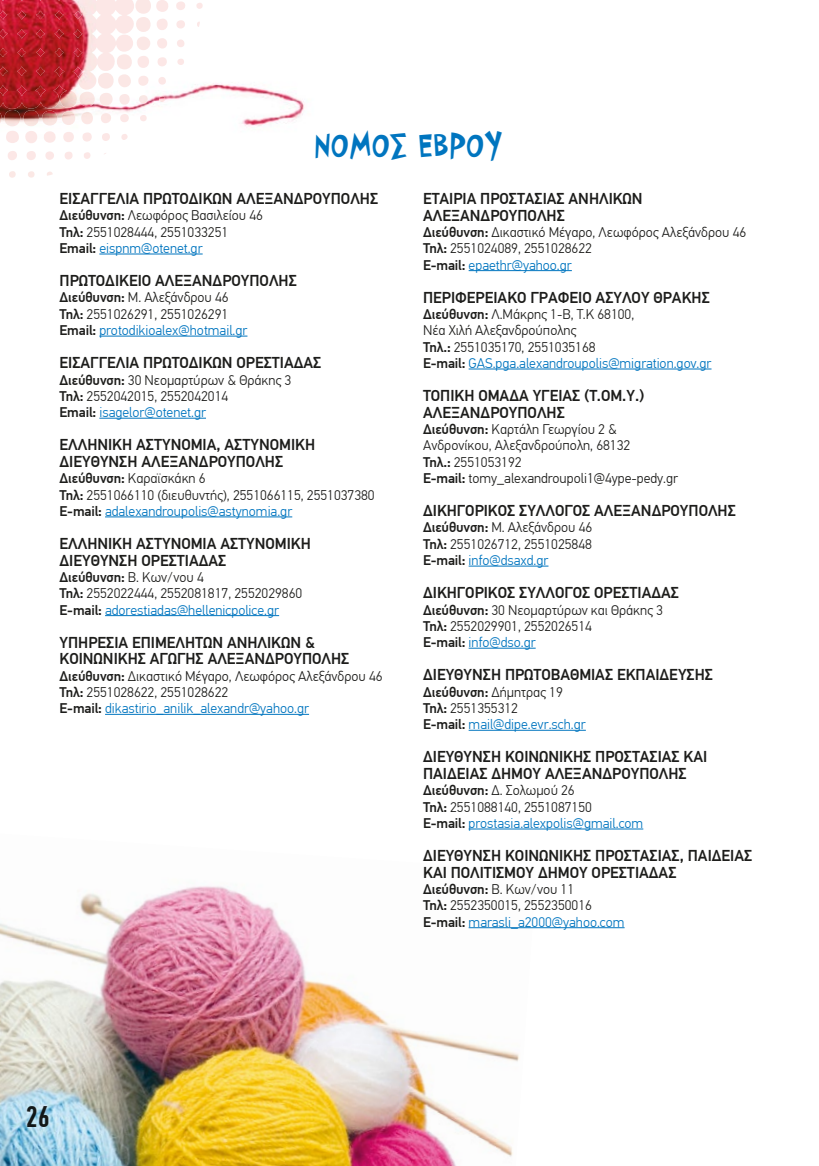
<style>
.page{position:relative;width:819px;height:1166px;background:#fff}
.page>*{position:absolute;margin:0;border:0;box-sizing:border-box;transform-origin:0 0}
.small_section{font:700 36.75px "HN Cosmonut";letter-spacing:-.01em;color:#0075bf}
.t1{font:500 29.75px "PF Din Text Comp Pro";color:#1d1d1b}
.τίτλος_κέντρου{font:500 15.75px/16.6px "PF Din Text Pro";color:#1d1d1b}
.Πληροφορίες{font:300 14px/16.3px "PF Din Text Pro";color:#1d1d1b}
.Πληροφορίες-2{font:300 14px "PF Din Text Pro";color:#0075bf}
.Πληροφορίες-3{font:500 14px "PF Din Text Pro";letter-spacing:-.01em;color:#1d1d1b}
.s1{font-weight:500}
.s2{font-weight:500;color:#1d1d1b}
.s3{font-weight:300}
</style>
<div class="page">
<svg style="left:9px;top:171px;width:7px;height:7px"></svg>
<svg style="left:28px;top:171px;width:7px;height:7px"></svg>
<svg style="left:47px;top:172px;width:6px;height:4px"></svg>
<img style="left:0;top:36px;width:304px;height:120px">
<img style="left:0;top:0;width:138px;height:109px">
<img style="left:135px;top:0;width:16px;height:14px">
<img style="left:156px;top:0;width:12px;height:12px">
<svg style="left:176px;top:1px;width:9px;height:9px"></svg>
<svg style="left:196px;top:3px;width:7px;height:6px"></svg>
<img style="left:133px;top:17px;width:18px;height:15px">
<img style="left:157px;top:19px;width:11px;height:11px">
<svg style="left:176px;top:20px;width:9px;height:9px"></svg>
<svg style="left:197px;top:22px;width:3px;height:5px"></svg>
<img style="left:133px;top:37px;width:17px;height:13px">
<img style="left:154px;top:38px;width:15px;height:11px">
<svg style="left:175px;top:39px;width:11px;height:8px"></svg>
<img style="left:117px;top:54px;width:18px;height:15px">
<img style="left:135px;top:56px;width:14px;height:12px">
<svg style="left:157px;top:57px;width:10px;height:9px"></svg>
<svg style="left:177px;top:59px;width:7px;height:6px"></svg>
<img style="left:98px;top:73px;width:18px;height:16px">
<img style="left:115px;top:74px;width:19px;height:13px">
<svg style="left:138px;top:76px;width:11px;height:10px"></svg>
<svg style="left:157px;top:77px;width:11px;height:8px"></svg>
<img style="left:79px;top:92px;width:16px;height:15px">
<img style="left:97px;top:93px;width:17px;height:13px">
<svg style="left:117px;top:94px;width:13px;height:11px"></svg>
<svg style="left:139px;top:95px;width:9px;height:8px"></svg>
<svg style="left:159px;top:96px;width:6px;height:6px"></svg>
<img style="left:1px;top:110px;width:20px;height:16px">
<img style="left:21px;top:110px;width:18px;height:16px">
<img style="left:42px;top:111px;width:15px;height:15px">
<img style="left:59px;top:111px;width:36px;height:14px">
<svg style="left:100px;top:113px;width:12px;height:10px"></svg>
<svg style="left:120px;top:114px;width:9px;height:8px"></svg>
<svg style="left:140px;top:115px;width:7px;height:6px"></svg>
<svg style="left:0;top:131px;width:2px;height:12px"></svg>
<img style="left:5px;top:131px;width:34px;height:12px">
<img style="left:43px;top:131px;width:14px;height:12px">
<svg style="left:63px;top:132px;width:11px;height:10px"></svg>
<svg style="left:82px;top:132px;width:10px;height:10px"></svg>
<svg style="left:102px;top:133px;width:8px;height:8px"></svg>
<svg style="left:121px;top:134px;width:9px;height:6px"></svg>
<svg style="left:8px;top:151px;width:9px;height:9px"></svg>
<svg style="left:27px;top:151px;width:9px;height:9px"></svg>
<svg style="left:45px;top:151px;width:9px;height:9px"></svg>
<svg style="left:65px;top:152px;width:8px;height:8px"></svg>
<svg style="left:84px;top:152px;width:7px;height:7px"></svg>
<hr style="left:99px;top:254px;width:104px;height:1px;background:#0075bf">
<hr style="left:99px;top:336px;width:148px;height:1px;background:#0075bf">
<hr style="left:99px;top:418px;width:107px;height:1px;background:#0075bf">
<hr style="left:105px;top:516px;width:187px;height:1px;background:#0075bf">
<hr style="left:105px;top:615px;width:174px;height:1px;background:#0075bf">
<hr style="left:105px;top:714px;width:204px;height:1px;background:#0075bf">
<hr style="left:468px;top:270px;width:104px;height:1px;background:#0075bf">
<hr style="left:468px;top:369px;width:243px;height:1px;background:#0075bf">
<hr style="left:468px;top:566px;width:80px;height:1px;background:#0075bf">
<hr style="left:468px;top:648px;width:67px;height:1px;background:#0075bf">
<hr style="left:468px;top:730px;width:118px;height:1px;background:#0075bf">
<hr style="left:468px;top:828px;width:175px;height:1px;background:#0075bf">
<hr style="left:468px;top:927px;width:156px;height:1px;background:#0075bf">
<img style="left:0;top:886px;width:536px;height:280px">
<p class="small_section" style="left:314px;top:125px;width:189px">ΝΟΜΟΣ ΕΒΡΟΥ</p>
<p class="τίτλος_κέντρου" style="left:60px;top:191px;width:320px">ΕΙΣΑΓΓΕΛΙΑ ΠΡΩΤΟΔΙΚΩΝ ΑΛΕΞΑΝΔΡΟΥΠΟΛΗΣ</p>
<p class="Πληροφορίες" style="left:60px;top:208px;width:205px"><span class="s1">Διεύθυνση:</span> Λεωφόρος Βασιλείου 46</p>
<p class="Πληροφορίες" style="left:60px;top:224px;width:170px"><span class="s1">Τηλ:</span> 2551028444, 2551033251</p>
<p class="Πληροφορίες-2" style="left:60px;top:240px;width:145px"><span class="s2">Email:</span> eispnm@otenet.gr</p>
<p class="τίτλος_κέντρου" style="left:60px;top:273px;width:239px">ΠΡΩΤΟΔΙΚΕΙΟ ΑΛΕΞΑΝΔΡΟΥΠΟΛΗΣ</p>
<p class="Πληροφορίες" style="left:60px;top:290px;width:171px"><span class="s1">Διεύθυνση:</span> Μ. Αλεξάνδρου 46</p>
<p class="Πληροφορίες" style="left:60px;top:306px;width:170px"><span class="s1">Τηλ:</span> 2551026291, 2551026291</p>
<p class="Πληροφορίες-2" style="left:60px;top:322px;width:189px"><span class="s2">Email:</span> protodikioalex@hotmail.gr</p>
<p class="τίτλος_κέντρου" style="left:60px;top:355px;width:263px">ΕΙΣΑΓΓΕΛΙΑ ΠΡΩΤΟΔΙΚΩΝ ΟΡΕΣΤΙΑΔΑΣ</p>
<p class="Πληροφορίες" style="left:60px;top:372px;width:233px"><span class="s1">Διεύθυνση:</span> 30 Νεομαρτύρων &amp; Θράκης 3</p>
<p class="Πληροφορίες" style="left:60px;top:388px;width:170px"><span class="s1">Τηλ:</span> 2552042015, 2552042014</p>
<p class="Πληροφορίες-2" style="left:60px;top:404px;width:148px"><span class="s2">Email:</span> isagelor@otenet.gr</p>
<p class="τίτλος_κέντρου" style="left:60px;top:437px;width:257px">ΕΛΛΗΝΙΚΗ ΑΣΤΥΝΟΜΙΑ, ΑΣΤΥΝΟΜΙΚΗ<br>ΔΙΕΥΘΥΝΣΗ ΑΛΕΞΑΝΔΡΟΥΠΟΛΗΣ</p>
<p class="Πληροφορίες" style="left:60px;top:470px;width:147px"><span class="s1">Διεύθυνση:</span> Καραϊσκάκη 6</p>
<p class="Πληροφορίες" style="left:60px;top:487px;width:316px"><span class="s1">Τηλ:</span> 2551066110 (διευθυντής), 2551066115, 2551037380</p>
<p class="Πληροφορίες-2" style="left:60px;top:503px;width:234px"><span class="s2">E-mail:</span> adalexandroupolis@astynomia.gr</p>
<p class="τίτλος_κέντρου" style="left:60px;top:536px;width:253px">ΕΛΛΗΝΙΚΗ ΑΣΤΥΝΟΜΙΑ ΑΣΤΥΝΟΜΙΚΗ<br>ΔΙΕΥΘΥΝΣΗ ΟΡΕΣΤΙΑΔΑΣ</p>
<p class="Πληροφορίες-3" style="left:60px;top:569px;width:146px">Διεύθυνση: <span class="s3">Β. Κων/νου 4</span></p>
<p class="Πληροφορίες" style="left:60px;top:585px;width:244px"><span class="s1">Τηλ:</span> 2552022444, 2552081817, 2552029860</p>
<p class="Πληροφορίες-2" style="left:60px;top:602px;width:221px"><span class="s2">E-mail:</span> adorestiadas@hellenicpolice.gr</p>
<p class="τίτλος_κέντρου" style="left:60px;top:634px;width:291px">ΥΠΗΡΕΣΙΑ ΕΠΙΜΕΛΗΤΩΝ ΑΝΗΛΙΚΩΝ &amp;<br>ΚΟΙΝΩΝΙΚΗΣ ΑΓΩΓΗΣ ΑΛΕΞΑΝΔΡΟΥΠΟΛΗΣ</p>
<p class="Πληροφορίες" style="left:60px;top:668px;width:324px"><span class="s1">Διεύθυνση:</span> Δικαστικό Μέγαρο, Λεωφόρος Αλεξάνδρου 46</p>
<p class="Πληροφορίες" style="left:60px;top:684px;width:170px"><span class="s1">Τηλ:</span> 2551028622, 2551028622</p>
<p class="Πληροφορίες-2" style="left:60px;top:700px;width:251px"><span class="s2">E-mail:</span> dikastirio_anilik_alexandr@yahoo.gr</p>
<p class="τίτλος_κέντρου" style="left:423px;top:191px;width:221px">ΕΤΑΙΡΙΑ ΠΡΟΣΤΑΣΙΑΣ ΑΝΗΛΙΚΩΝ<br>ΑΛΕΞΑΝΔΡΟΥΠΟΛΗΣ</p>
<p class="Πληροφορίες" style="left:423px;top:224px;width:324px"><span class="s1">Διεύθυνση:</span> Δικαστικό Μέγαρο, Λεωφόρος Αλεξάνδρου 46</p>
<p class="Πληροφορίες" style="left:423px;top:241px;width:170px"><span class="s1">Τηλ:</span> 2551024089, 2551028622</p>
<p class="Πληροφορίες-2" style="left:423px;top:257px;width:150px"><span class="s2">E-mail:</span> epaethr@yahoo.gr</p>
<p class="τίτλος_κέντρου" style="left:423px;top:289px;width:288px">ΠΕΡΙΦΕΡΕΙΑΚΟ ΓΡΑΦΕΙΟ ΑΣΥΛΟΥ ΘΡΑΚΗΣ</p>
<p class="Πληροφορίες" style="left:423px;top:306px;width:213px"><span class="s1">Διεύθυνση:</span> Λ.Μάκρης 1-Β, Τ.Κ 68100,<br>Νέα Χιλή Αλεξανδρούπολης</p>
<p class="Πληροφορίες" style="left:423px;top:339px;width:174px"><span class="s1">Τηλ.:</span> 2551035170, 2551035168</p>
<p class="Πληροφορίες-2" style="left:423px;top:355px;width:290px"><span class="s2">E-mail:</span> GAS.pga.alexandroupolis@migration.gov.gr</p>
<p class="τίτλος_κέντρου" style="left:423px;top:388px;width:223px">ΤΟΠΙΚΗ ΟΜΑΔΑ ΥΓΕΙΑΣ (Τ.ΟΜ.Υ.)<br>ΑΛΕΞΑΝΔΡΟΥΠΟΛΗΣ</p>
<p class="Πληροφορίες" style="left:423px;top:421px;width:208px"><span class="s1">Διεύθυνση:</span> Καρτάλη Γεωργίου 2 &amp;<br>Ανδρονίκου, Αλεξανδρούπολη, 68132</p>
<p class="Πληροφορίες" style="left:423px;top:454px;width:100px"><span class="s1">Τηλ.:</span> 2551053192</p>
<p class="Πληροφορίες" style="left:423px;top:470px;width:256px"><span class="s1">E-mail:</span> tomy_alexandroupoli1@4ype-pedy.gr</p>
<p class="τίτλος_κέντρου" style="left:423px;top:503px;width:314px">ΔΙΚΗΓΟΡΙΚΟΣ ΣΥΛΛΟΓΟΣ ΑΛΕΞΑΝΔΡΟΥΠΟΛΗΣ</p>
<p class="Πληροφορίες" style="left:423px;top:520px;width:171px"><span class="s1">Διεύθυνση:</span> Μ. Αλεξάνδρου 46</p>
<p class="Πληροφορίες" style="left:423px;top:536px;width:170px"><span class="s1">Τηλ:</span> 2551026712, 2551025848</p>
<p class="Πληροφορίες-2" style="left:423px;top:552px;width:127px"><span class="s2">E-mail:</span> info@dsaxd.gr</p>
<p class="τίτλος_κέντρου" style="left:423px;top:585px;width:257px">ΔΙΚΗΓΟΡΙΚΟΣ ΣΥΛΛΟΓΟΣ ΟΡΕΣΤΙΑΔΑΣ</p>
<p class="Πληροφορίες" style="left:423px;top:602px;width:241px"><span class="s1">Διεύθυνση:</span> 30 Νεομαρτύρων και Θράκης 3</p>
<p class="Πληροφορίες" style="left:423px;top:618px;width:170px"><span class="s1">Τηλ:</span> 2552029901, 2552026514</p>
<p class="Πληροφορίες-2" style="left:423px;top:634px;width:114px"><span class="s2">E-mail:</span> info@dso.gr</p>
<p class="τίτλος_κέντρου" style="left:423px;top:667px;width:291px">ΔΙΕΥΘΥΝΣΗ ΠΡΩΤΟΒΑΘΜΙΑΣ ΕΚΠΑΙΔΕΥΣΗΣ</p>
<p class="Πληροφορίες-3" style="left:423px;top:683px;width:141px">Διεύθυνση: <span class="s3">Δήμητρας 19</span></p>
<p class="Πληροφορίες" style="left:423px;top:700px;width:96px"><span class="s1">Τηλ:</span> 2551355312</p>
<p class="Πληροφορίες-2" style="left:423px;top:716px;width:164px"><span class="s2">E-mail:</span> mail@dipe.evr.sch.gr</p>
<p class="τίτλος_κέντρου" style="left:423px;top:749px;width:283px">ΔΙΕΥΘΥΝΣΗ ΚΟΙΝΩΝΙΚΗΣ ΠΡΟΣΤΑΣΙΑΣ ΚΑΙ<br>ΠΑΙΔΕΙΑΣ ΔΗΜΟΥ ΑΛΕΞΑΝΔΡΟΥΠΟΛΗΣ</p>
<p class="Πληροφορίες" style="left:423px;top:782px;width:153px"><span class="s1">Διεύθυνση:</span> Δ. Σολωμού 26</p>
<p class="Πληροφορίες" style="left:423px;top:799px;width:170px"><span class="s1">Τηλ:</span> 2551088140, 2551087150</p>
<p class="Πληροφορίες-2" style="left:423px;top:815px;width:222px"><span class="s2">E-mail:</span> prostasia.alexpolis@gmail.com</p>
<p class="τίτλος_κέντρου" style="left:423px;top:848px;width:330px">ΔΙΕΥΘΥΝΣΗ ΚΟΙΝΩΝΙΚΗΣ ΠΡΟΣΤΑΣΙΑΣ, ΠΑΙΔΕΙΑΣ<br>ΚΑΙ ΠΟΛΙΤΙΣΜΟΥ ΔΗΜΟΥ ΟΡΕΣΤΙΑΔΑΣ</p>
<p class="Πληροφορίες" style="left:423px;top:881px;width:152px"><span class="s1">Διεύθυνση:</span> Β. Κων/νου 11</p>
<p class="Πληροφορίες" style="left:423px;top:897px;width:170px"><span class="s1">Τηλ:</span> 2552350015, 2552350016</p>
<p class="Πληροφορίες-2" style="left:423px;top:914px;width:203px"><span class="s2">E-mail:</span> marasli_a2000@yahoo.com</p>
<h2 class="t1" style="left:26px;top:1099px;width:26px">26</h2>
</div>
